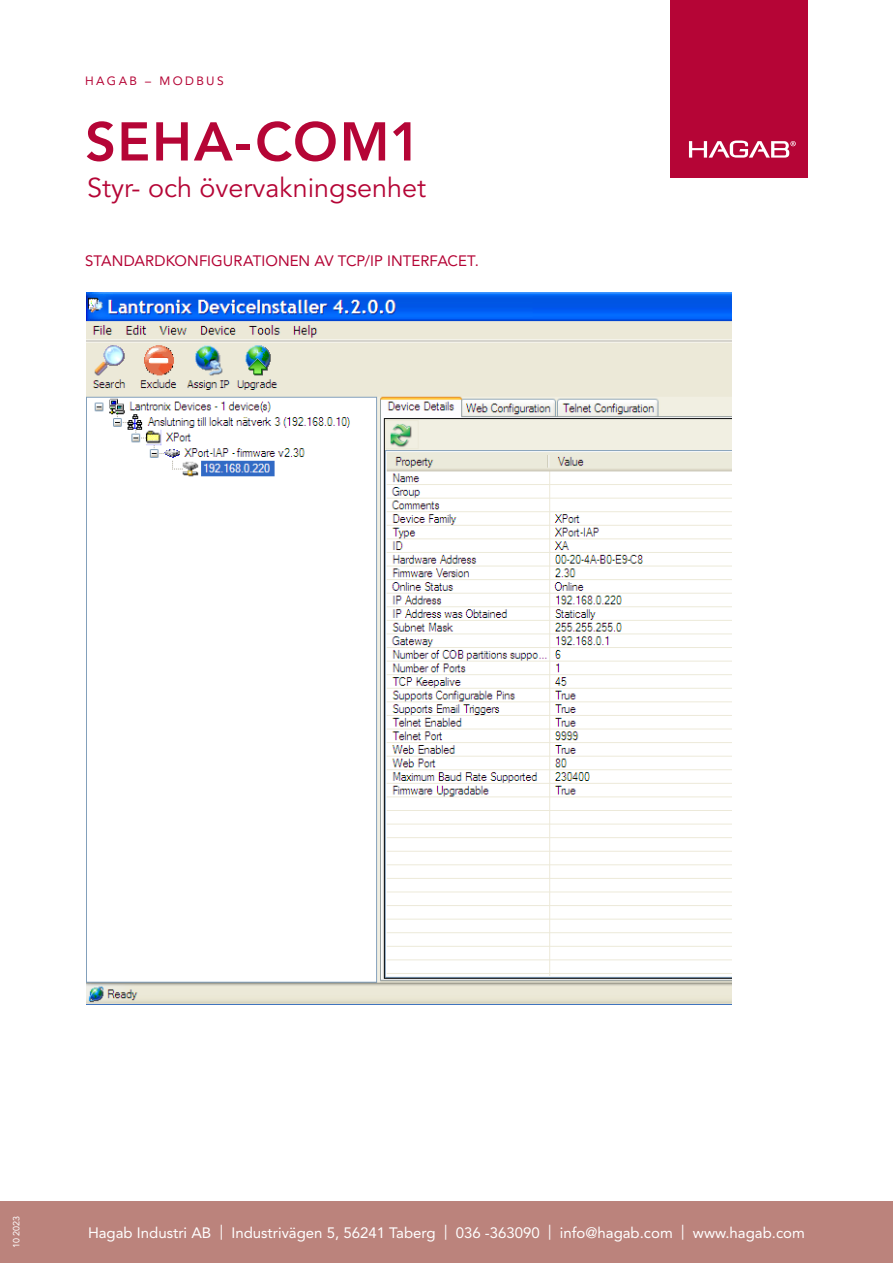
<style>
.page{position:relative;width:893px;height:1263px;background:#fff}
.page>*{position:absolute;margin:0;border:0;box-sizing:border-box;transform-origin:0 0}
.t1{font:800 54px "Avenir LT Std";letter-spacing:.025em;color:#b50536}
.t2{font:27px "Avenir LT Std";color:#b50536}
.t3{font:15px "Avenir LT Std";color:#fff}
.Datablad_-_mellanrubrik{font:15px "Avenir LT Std";letter-spacing:.005em;color:#b50536}
.t4{font:12px "Avenir LT Std";letter-spacing:.2em;color:#b50536}
.t5{font:9px "Avenir LT Std";color:#fff}
</style>
<div class="page">
<div style="left:670px;top:0;width:138px;height:178px;background:#b50536"></div>
<svg style="left:689px;top:141px;width:107px;height:17px"></svg>
<div style="left:0;top:1201px;width:893px;height:62px;background:#bb837c"></div>
<img style="left:86px;top:292px;width:645px;height:712px">
<p class="t4" style="left:85px;top:74px;width:140px">HAGAB – MODBUS</p>
<h1 class="t1" style="left:85px;top:110px;width:338px">SEHA-COM1</h1>
<h2 class="t2" style="left:87px;top:172px;width:341px">Styr- och övervakningsenhet</h2>
<p class="Datablad_-_mellanrubrik" style="left:85px;top:253px;width:395px">STANDARDKONFIGURATIONEN AV TCP/IP INTERFACET.</p>
<p class="t5" style="left:11px;top:1248px;width:34px;rotate:-90deg">10 2023</p>
<p class="t3" style="left:88px;top:1224px;width:718px">Hagab Industri AB | Industrivägen 5, 56241 Taberg | 036 -363090 | info@hagab.com | www.hagab.com</p>
</div>
